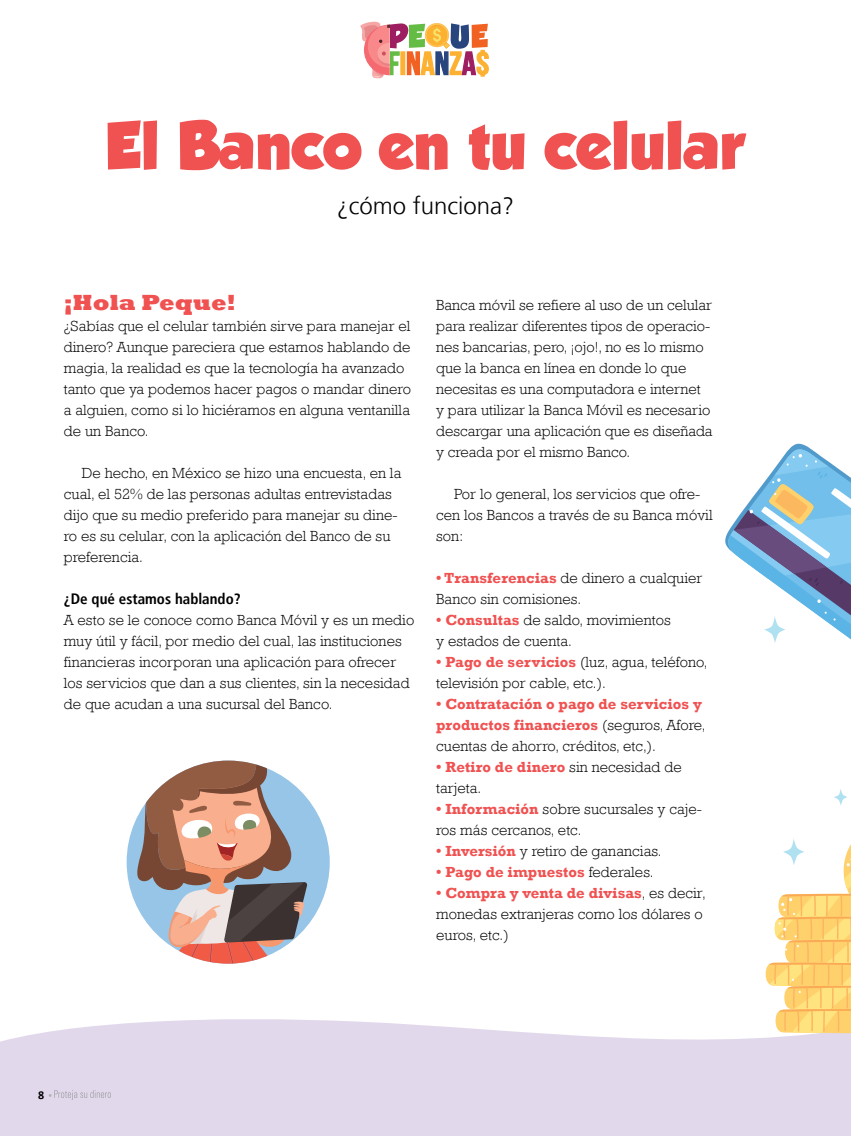
<style>
.page{position:relative;width:851px;height:1136px;background:#fff}
.page>*{position:absolute;margin:0;border:0;box-sizing:border-box;transform-origin:0 0}
.t1{font:60px "GROBOLD";letter-spacing:.005em;color:#f05151}
.t2{font:300 24px "Frutiger LT";color:#000}
.t3{font:800 22.5px "Rockwell";letter-spacing:.005em;color:#f05151}
.t4{font:300 15px/21px "Rockwell";letter-spacing:.005em;color:#000}
.t5{font:700 15px/21px "Rockwell";letter-spacing:.005em;color:#f05151}
.t6{font:700 condensed 15px "Frutiger LT";color:#000}
.t7{font:700 12px "Calibri";color:#000}
.s1{font-weight:700;color:#f05151}
.s2{font-weight:300;color:#000}
</style>
<div class="page">
<svg style="left:0;top:805px;width:850px;height:330px"></svg>
<svg style="left:834px;top:789px;width:13px;height:16px"></svg>
<svg style="left:725px;top:443px;width:125px;height:200px"></svg>
<svg style="left:729px;top:980px;width:21px;height:28px"></svg>
<svg style="left:765px;top:816px;width:86px;height:217px"></svg>
<svg style="left:49px;top:1090px;width:62px;height:9px"></svg>
<svg style="left:360px;top:21px;width:129px;height:58px"></svg>
<div style="left:127px;top:760px;width:203px;height:203px;background:#96c5e7;border-radius:50%"></div>
<svg style="left:136px;top:760px;width:171px;height:203px"></svg>
<h1 class="t1" style="left:105px;top:110px;width:641px">El Banco en tu celular</h1>
<h2 class="t2" style="left:337px;top:192px;width:179px">¿cómo funciona?</h2>
<h3 class="t3" style="left:64px;top:289px;width:173px">¡Hola Peque!</h3>
<p class="t4" style="left:64px;top:315px;width:348px">¿Sabías que el celular también sirve para manejar el dinero? Aunque pareciera que estamos hablando de magia, la realidad es que la tecnología ha avanzado tanto que ya podemos hacer pagos o mandar dinero a alguien, como si lo hiciéramos en alguna ventanilla de un Banco.</p>
<p class="t4" style="left:64px;top:462px;width:339px;text-indent:18px">De hecho, en México se hizo una encuesta, en la cual, el 52% de las personas adultas entrevistadas dijo que su medio preferido para manejar su dine&shy;ro es su celular, con la aplicación del Banco de su preferencia.</p>
<p class="t6" style="left:64px;top:589px;width:178px">¿De qué estamos hablando?</p>
<p class="t4" style="left:64px;top:609px;width:352px">A esto se le conoce como Banca Móvil y es un medio muy útil y fácil, por medio del cual, las instituciones financieras incorporan una aplicación para ofrecer los servicios que dan a sus clientes, sin la necesidad de que acudan a una sucursal del Banco.</p>
<p class="t4" style="left:436px;top:294px;width:278px">Banca móvil se refiere al uso de un celular para realizar diferentes tipos de operacio&shy;nes bancarias, pero, ¡ojo!, no es lo mismo que la banca en línea en donde lo que necesitas es una computadora e internet<br>y para utilizar la Banca Móvil es necesario descargar una aplicación que es diseñada y creada por el mismo Banco.</p>
<p class="t4" style="left:436px;top:483px;width:278px;text-indent:18px">Por lo general, los servicios que ofre&shy;cen los Bancos a través de su Banca móvil son:</p>
<p class="t4" style="left:436px;top:567px;width:268px"><span class="s1">• Transferencias</span> de dinero a cualquier<br>Banco sin comisiones.</p>
<p class="t4" style="left:436px;top:609px;width:236px"><span class="s1">• Consultas</span> de saldo, movimientos y estados de cuenta.</p>
<p class="t4" style="left:436px;top:651px;width:273px"><span class="s1">• Pago de servicios</span> (luz, agua, teléfono, televisión por cable, etc.).</p>
<p class="t5" style="left:436px;top:693px;width:271px">• Contratación o pago de servicios y productos financieros <span class="s2">(seguros, Afore, cuentas de ahorro, créditos, etc,).</span></p>
<p class="t4" style="left:436px;top:756px;width:247px"><span class="s1">• Retiro de dinero</span> sin necesidad de tarjeta.</p>
<p class="t4" style="left:436px;top:798px;width:267px"><span class="s1">• Información</span> sobre sucursales y caje&shy;ros más cercanos, etc.</p>
<p class="t4" style="left:436px;top:840px;width:227px"><span class="s1">• Inversión</span> y retiro de ganancias.</p>
<p class="t5" style="left:436px;top:861px;width:219px">• Pago de impuestos <span class="s2">federales.</span></p>
<p class="t4" style="left:436px;top:882px;width:271px"><span class="s1">• Compra y venta de divisas</span>, es decir, monedas extranjeras como los dólares o euros, etc.)</p>
<p class="t7" style="left:38px;top:1086px;width:8px">8</p>
</div>
